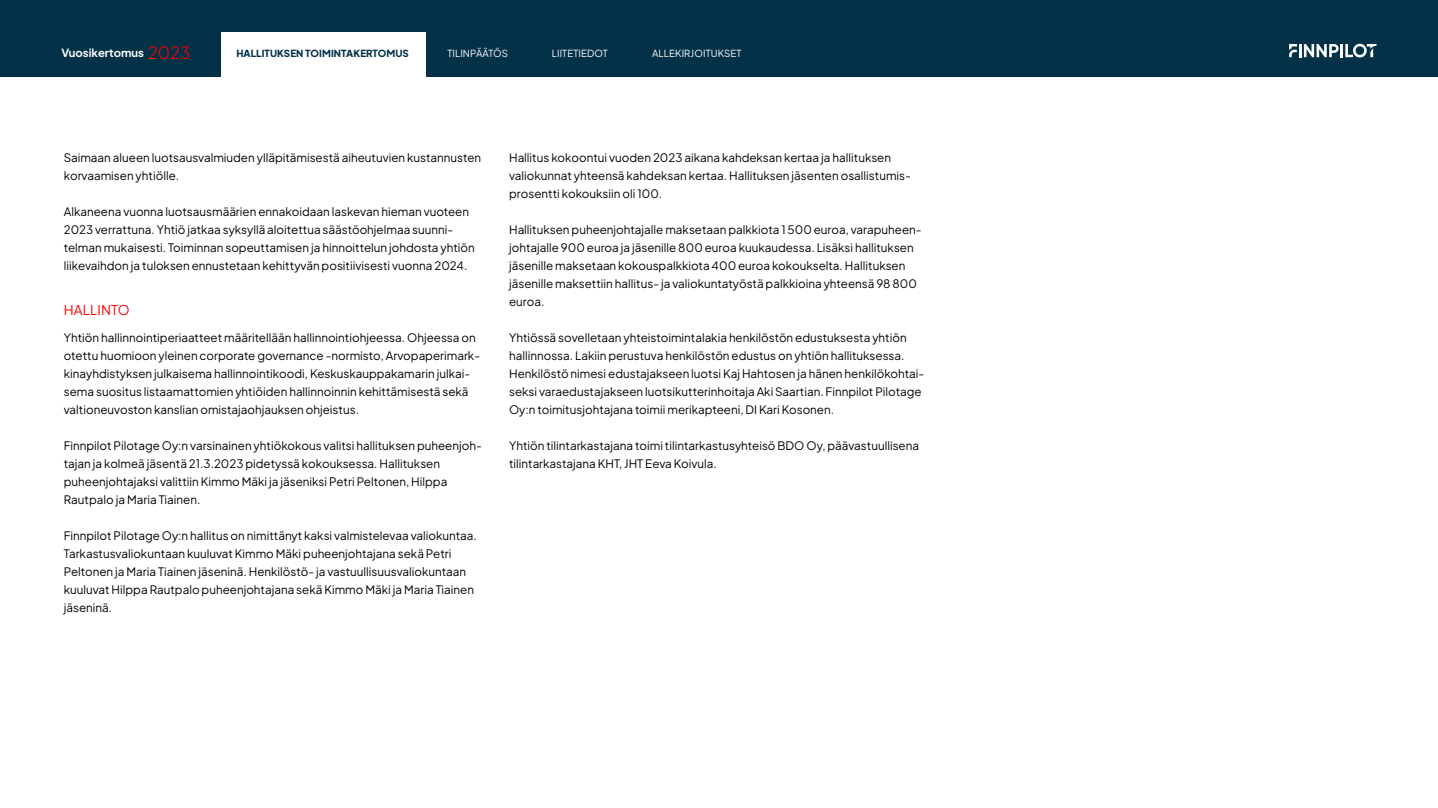
<style>
.page{position:relative;width:1438px;height:808px;background:#fff}
.page>*{position:absolute;margin:0;border:0;box-sizing:border-box;transform-origin:0 0}
.H3_tp_orange{font:13.5px "Plus Jakarta Sans";letter-spacing:.01em;color:#f00}
.base{font:11.7px/18px "Plus Jakarta Sans";color:#000}
.t1{font:700 11.25px "Plus Jakarta Sans";color:#fff}
.t2{font:9.75px "Plus Jakarta Sans";letter-spacing:.01em;color:#fff}
.t3{font:800 9.75px "Plus Jakarta Sans";letter-spacing:.01em;color:#033148}
.s1{font-weight:400;font-size:16.8px;color:#f00}
</style>
<div class="page">
<div style="left:0;top:0;width:1437px;height:76px;background:#033148"></div>
<svg style="left:1289px;top:44px;width:87px;height:13px"></svg>
<div style="left:221px;top:32px;width:204px;height:49px;background:#fff"></div>
<p class="t1" style="left:61px;top:44px;width:130px">Vuosikertomus <span class="s1">2023</span></p>
<p class="t3" style="left:236px;top:45px;width:174px">HALLITUKSEN TOIMINTAKERTOMUS</p>
<p class="t2" style="left:447px;top:45px;width:62px">TILINPÄÄTÖS</p>
<p class="t2" style="left:552px;top:45px;width:58px">LIITETIEDOT</p>
<p class="t2" style="left:652px;top:45px;width:91px">ALLEKIRJOITUKSET</p>
<p class="base" style="left:64px;top:147px;width:419px">Saimaan alueen luotsausvalmiuden ylläpitämisestä aiheutuvien kustannusten korvaamisen yhtiölle.</p>
<p class="base" style="left:64px;top:201px;width:412px">Alkaneena vuonna luotsausmäärien ennakoidaan laskevan hieman vuoteen 2023 verrattuna. Yhtiö jatkaa syksyllä aloitettua säästöohjelmaa suunni&shy;telman mukaisesti. Toiminnan sopeuttamisen ja hinnoittelun johdosta yhtiön liikevaihdon ja tuloksen ennustetaan kehittyvän positiivisesti vuonna 2024.</p>
<p class="H3_tp_orange" style="left:64px;top:299px;width:67px">HALLINTO</p>
<p class="base" style="left:64px;top:327px;width:418px">Yhtiön hallinnointiperiaatteet määritellään hallinnointiohjeessa. Ohjeessa on otettu huomioon yleinen corporate governance -normisto, Arvopaperimark&shy;kinayhdistyksen julkaisema hallinnointikoodi, Keskuskauppakamarin julkai&shy;sema suositus listaamattomien yhtiöiden hallinnoinnin kehittämisestä sekä valtioneuvoston kanslian omistajaohjauksen ohjeistus.</p>
<p class="base" style="left:64px;top:435px;width:419px">Finnpilot Pilotage Oy:n varsinainen yhtiökokous valitsi hallituksen puheenjoh&shy;tajan ja kolmeä jäsentä 21.3.2023 pidetyssä kokouksessa. Hallituksen puheenjohtajaksi valittiin Kimmo Mäki ja jäseniksi Petri Peltonen, Hilppa Rautpalo ja Maria Tiainen.</p>
<p class="base" style="left:64px;top:525px;width:414px">Finnpilot Pilotage Oy:n hallitus on nimittänyt kaksi valmistelevaa valiokuntaa.<br>Tarkastusvaliokuntaan kuuluvat Kimmo Mäki puheenjohtajana sekä Petri Peltonen ja Maria Tiainen jäseninä. Henkilöstö- ja vastuullisuusvaliokuntaan kuuluvat Hilppa Rautpalo puheenjohtajana sekä Kimmo Mäki ja Maria Tiainen jäseninä.</p>
<p class="base" style="left:509px;top:147px;width:403px">Hallitus kokoontui vuoden 2023 aikana kahdeksan kertaa ja hallituksen valiokunnat yhteensä kahdeksan kertaa. Hallituksen jäsenten osallistumis&shy;prosentti kokouksiin oli 100.</p>
<p class="base" style="left:509px;top:219px;width:414px">Hallituksen puheenjohtajalle maksetaan palkkiota 1 500 euroa, varapuheen&shy;johtajalle 900 euroa ja jäsenille 800 euroa kuukaudessa. Lisäksi hallituksen jäsenille maksetaan kokouspalkkiota 400 euroa kokoukselta. Hallituksen jäsenille maksettiin hallitus- ja valiokuntatyöstä palkkioina yhteensä 98 800 euroa.</p>
<p class="base" style="left:509px;top:327px;width:417px">Yhtiössä sovelletaan yhteistoimintalakia henkilöstön edustuksesta yhtiön hallinnossa. Lakiin perustuva henkilöstön edustus on yhtiön hallituksessa.<br>Henkilöstö nimesi edustajakseen luotsi Kaj Hahtosen ja hänen henkilökohtai&shy;seksi varaedustajakseen luotsikutterinhoitaja Aki Saartian. Finnpilot Pilotage Oy:n toimitusjohtajana toimii merikapteeni, DI Kari Kosonen.</p>
<p class="base" style="left:509px;top:435px;width:411px">Yhtiön tilintarkastajana toimi tilintarkastusyhteisö BDO Oy, päävastuullisena tilintarkastajana KHT, JHT Eeva Koivula.</p>
</div>
